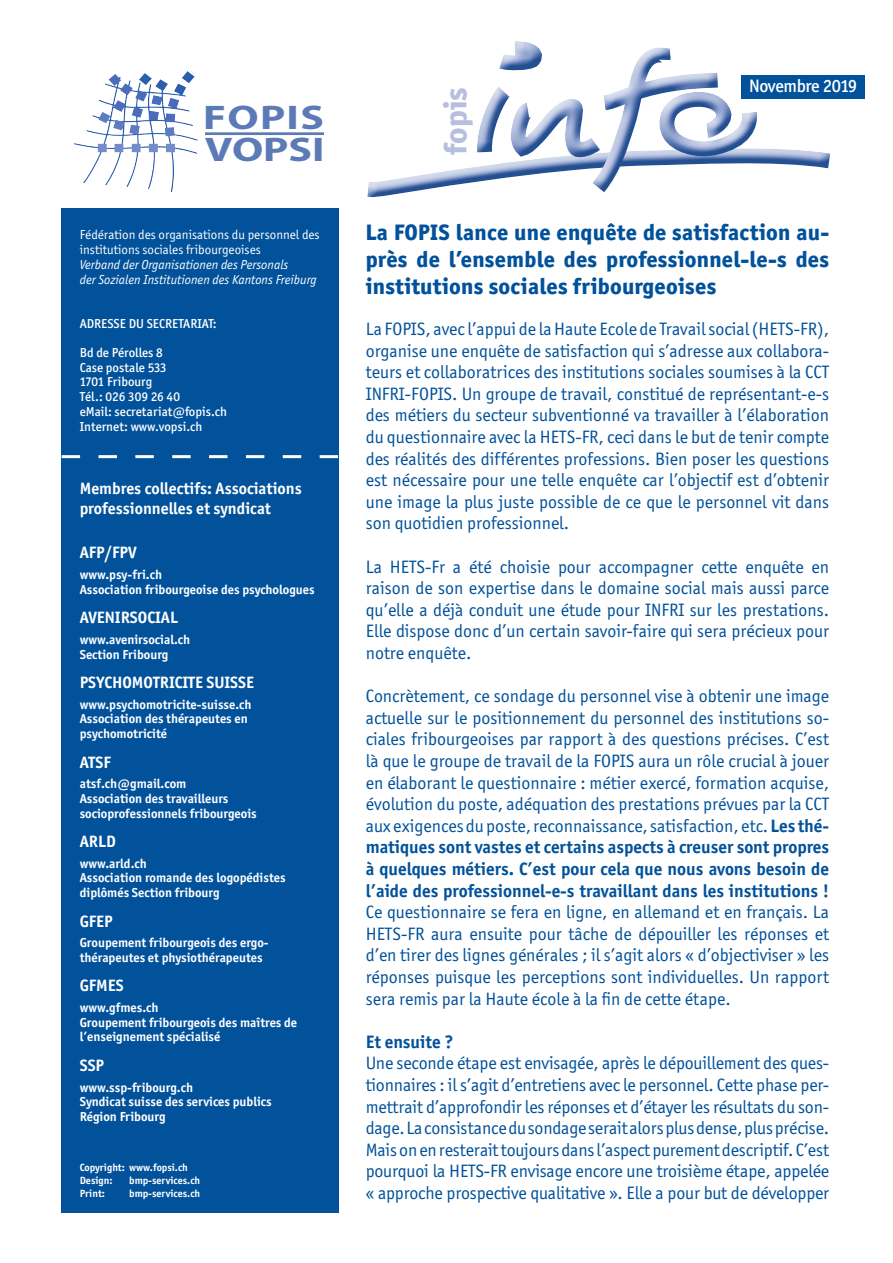
<style>
.page{position:relative;width:893px;height:1263px;background:#fff}
.page>*{position:absolute;margin:0;border:0;box-sizing:border-box;transform-origin:0 0}
.t1{font:700 34.2px/31.8px "Myriad Pro";letter-spacing:.015em;color:#5c7ab6;scale:1.27 1}
.t2{font:800 31.5px "Officina Sans ITC Std";color:#b6bfde}
.t3{font:800 22.5px/27px "Officina Sans ITC Std";letter-spacing:.01em;color:#01519b;text-align:justify}
.t4{font:500 18.15px "Officina Sans ITC Std";letter-spacing:-.025em;color:#fff}
.t5{font:18px/21.6px "Officina Sans ITC Std";color:#01519b;text-align:justify}
.t6{font:700 18px "Officina Sans ITC Std";color:#01519b}
.t7{font:700 16.5px/19.8px "Officina Sans ITC Std";color:#fff}
.t8{font:700 13.05px/14.7px "Officina Sans ITC Std";color:#fff}
.t9{font:500 13.05px/14.7px "Officina Sans ITC Std";color:#fff}
.t10{font:italic 13.05px/14.7px "Officina Sans ITC Std";color:#fff}
.t11{font:13.05px/14.7px "Officina Sans ITC Std";color:#fff}
.t12{font:700 10.5px/12.6px "Officina Sans ITC Std";color:#fff}
.s1{font-weight:700}
</style>
<div class="page">
<div style="left:61px;top:208px;width:278px;height:1005px;background:#01519b"></div>
<img style="left:74px;top:71px;width:124px;height:121px">
<hr style="left:205px;top:132px;width:119px;height:3px;background:#5c7ab6">
<svg style="left:367px;top:75px;width:463px;height:122px"></svg>
<div style="left:470px;top:41px;width:297px;height:153px;background:#01519b;opacity:.75"></div>
<div style="left:742px;top:76px;width:123px;height:23px;background:#01519b"></div>
<svg style="left:62px;top:455px;width:276px;height:3px"></svg>
<h1 class="t1" style="left:203px;top:100px;width:97px">FOPIS<br>VOPSI</h1>
<p class="t11" style="left:80px;top:228px;width:241px">Fédération des organisations du personnel des institutions sociales fribourgeoises</p>
<p class="t10" style="left:80px;top:257px;width:238px">Verband der Organisationen des Personals<br>der Sozialen Institutionen des Kantons Freiburg</p>
<p class="t9" style="left:80px;top:316px;width:138px">ADRESSE DU SECRETARIAT:</p>
<p class="t9" style="left:80px;top:345px;width:149px">Bd de Pérolles 8<br>Case postale 533<br>1701 Fribourg<br>Tél.: 026 309 26 40<br>eMail: secretariat@fopis.ch<br>Internet: www.vopsi.ch</p>
<p class="t7" style="left:80px;top:479px;width:223px">Membres collectifs: Associations professionnelles et syndicat</p>
<p class="t7" style="left:80px;top:543px;width:58px">AFP/FPV</p>
<p class="t8" style="left:80px;top:567px;width:236px">www.psy-fri.ch<br>Association fribourgeoise des psychologues</p>
<p class="t7" style="left:80px;top:607px;width:100px">AVENIRSOCIAL</p>
<p class="t8" style="left:80px;top:632px;width:112px">www.avenirsocial.ch<br>Section Fribourg</p>
<p class="t7" style="left:80px;top:672px;width:176px">PSYCHOMOTRICITE SUISSE</p>
<p class="t8" style="left:80px;top:697px;width:173px">www.psychomotricite-suisse.ch<br>Association des thérapeutes en psychomotricité</p>
<p class="t7" style="left:80px;top:752px;width:33px">ATSF</p>
<p class="t8" style="left:80px;top:776px;width:179px">atsf.ch@gmail.com<br>Association des travailleurs socioprofessionnels fribourgeois</p>
<p class="t7" style="left:80px;top:831px;width:38px">ARLD</p>
<p class="t8" style="left:80px;top:856px;width:207px">www.arld.ch<br>Association romande des logopédistes diplômés Section fribourg</p>
<p class="t7" style="left:80px;top:911px;width:35px">GFEP</p>
<p class="t8" style="left:80px;top:935px;width:191px">Groupement fribourgeois des ergo&shy;thérapeutes et physiothérapeutes</p>
<p class="t7" style="left:80px;top:976px;width:46px">GFMES</p>
<p class="t8" style="left:80px;top:1000px;width:219px">www.gfmes.ch<br>Groupement fribourgeois des maîtres de l’enseignement spécialisé</p>
<p class="t7" style="left:80px;top:1055px;width:26px">SSP</p>
<p class="t8" style="left:80px;top:1080px;width:194px">www.ssp-fribourg.ch<br>Syndicat suisse des services publics<br>Région Fribourg</p>
<p class="t12" style="left:80px;top:1161px;width:110px">Copyright: www.fopsi.ch<br>Design:</p>
<p class="t12" style="left:129px;top:1174px;width:72px">bmp-services.ch</p>
<p class="t12" style="left:80px;top:1186px;width:27px">Print:</p>
<p class="t12" style="left:129px;top:1186px;width:72px">bmp-services.ch</p>
<h2 class="t2" style="left:436px;top:155px;width:70px;rotate:-90deg">fopis</h2>
<p class="t4" style="left:749px;top:76px;width:110px">Novembre 2019</p>
<p class="t3" style="left:366px;top:219px;width:465px">La FOPIS lance une enquête de satisfaction au&shy;près de l’ensemble des professionnel-le-s des institutions sociales fribourgeoises</p>
<p class="t5" style="left:366px;top:318px;width:465px">La FOPIS, avec l’appui de la Haute Ecole de Travail social (HETS-FR), organise une enquête de satisfaction qui s’adresse aux collabora&shy;teurs et collaboratrices des institutions sociales soumises à la CCT INFRI-FOPIS. Un groupe de travail, constitué de représentant-e-s des métiers du secteur subventionné va travailler à l’élaboration du questionnaire avec la HETS-FR, ceci dans le but de tenir compte des réalités des différentes professions. Bien poser les questions est nécessaire pour une telle enquête car l’objectif est d’obtenir une image la plus juste possible de ce que le personnel vit dans son quotidien professionnel.</p>
<p class="t5" style="left:366px;top:556px;width:465px">La HETS-Fr a été choisie pour accompagner cette enquête en raison de son expertise dans le domaine social mais aussi parce qu’elle a déjà conduit une étude pour INFRI sur les prestations.<br>Elle dispose donc d’un certain savoir-faire qui sera précieux pour notre enquête.</p>
<p class="t5" style="left:366px;top:685px;width:465px">Concrètement, ce sondage du personnel vise à obtenir une image actuelle sur le positionnement du personnel des institutions so&shy;ciales fribourgeoises par rapport à des questions précises. C’est là que le groupe de travail de la FOPIS aura un rôle crucial à jouer en élaborant le questionnaire : métier exercé, formation acquise, évolution du poste, adéquation des prestations prévues par la CCT aux exigences du poste, reconnaissance, satisfaction, etc. <span class="s1">Les thé&shy;matiques sont vastes et certains aspects à creuser sont propres à quelques métiers. C’est pour cela que nous avons besoin de l’aide des professionnel-e-s travaillant dans les institutions !</span></p>
<p class="t5" style="left:366px;top:901px;width:465px">Ce questionnaire se fera en ligne, en allemand et en français. La HETS-FR aura ensuite pour tâche de dépouiller les réponses et d’en tirer des lignes générales ; il s’agit alors « d’objectiviser » les réponses puisque les perceptions sont individuelles. Un rapport sera remis par la Haute école à la fin de cette étape.</p>
<p class="t6" style="left:366px;top:1030px;width:89px">Et ensuite ?</p>
<p class="t5" style="left:366px;top:1052px;width:465px">Une seconde étape est envisagée, après le dépouillement des ques&shy;tionnaires : il s’agit d’entretiens avec le personnel. Cette phase per&shy;mettrait d’approfondir les réponses et d’étayer les résultats du son&shy;dage. La consistance du sondage serait alors plus dense, plus précise.<br>Mais on en resterait toujours dans l’aspect purement descriptif. C’est pourquoi la HETS-FR envisage encore une troisième étape, appelée « approche prospective qualitative ». Elle a pour but de développer</p>
</div>
